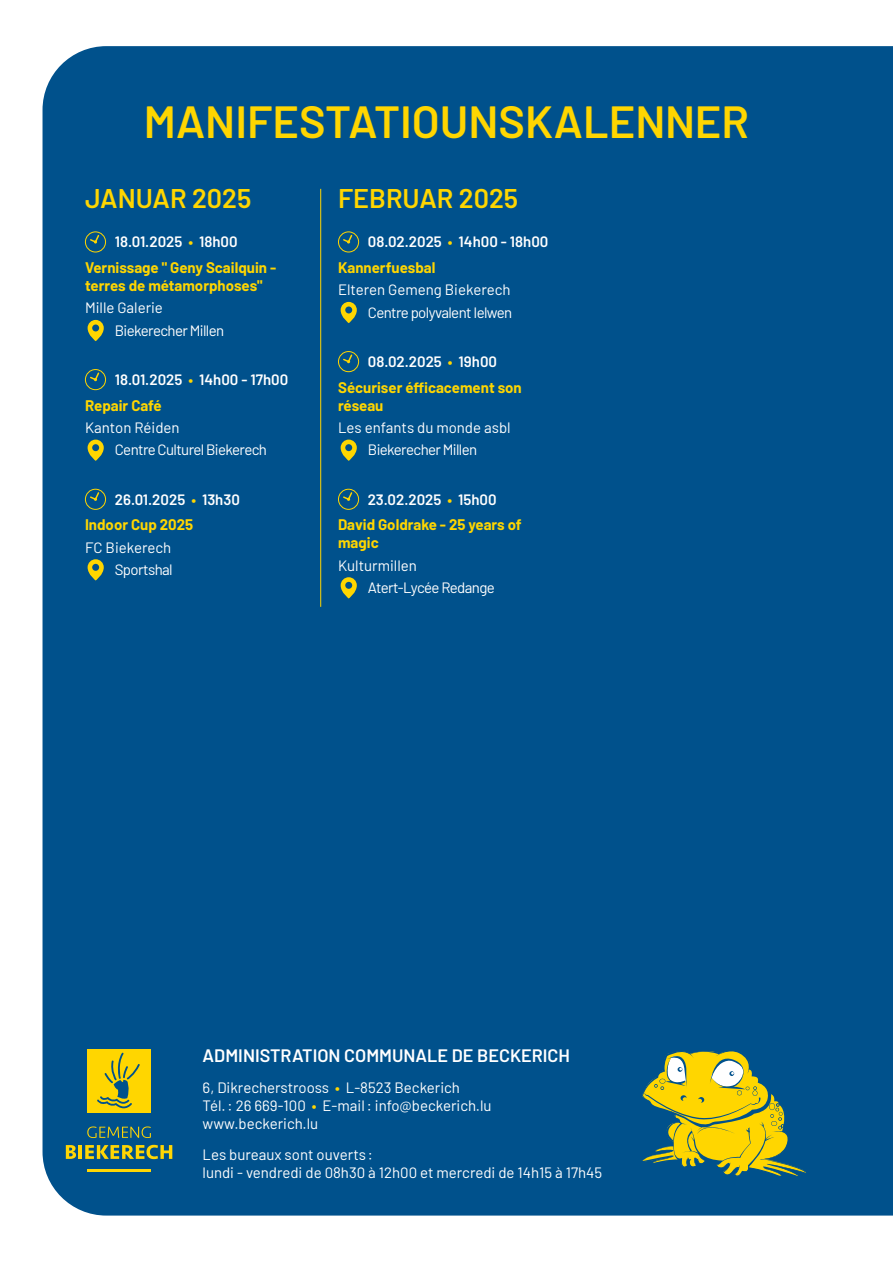
<style>
.page{position:relative;width:893px;height:1263px;background:#fff}
.page>*{position:absolute;margin:0;border:0;box-sizing:border-box;transform-origin:0 0}
._03_TITRE{font:600 45px "Barlow";color:#ffd600}
._03-DOS_COVER-MOIS{font:600 27px "Barlow";color:#ffd600}
._00-NU-SOUS-TITRE{font:600 18px "Barlow";color:#fff}
._01-TXT-COURANT_LUX{font:15px/18px "Barlow";letter-spacing:-.005em;color:#fff}
._03_EVENEMENT{font:700 15px/18px "Barlow";color:#ffd600}
._03_DATE{font:600 15px "Barlow";color:#fff}
._01-TXT-COURANT_LUX-2{font:15px "Barlow";letter-spacing:-.04em;color:#fff}
._03_TEXTE{font:15px "Barlow";color:#fff}
.s1{color:#ffd600}
.s2{font-weight:600;color:#ffd600}
</style>
<div class="page">
<div style="left:43px;top:46px;width:850px;height:1169px;background:#00518c"></div>
<svg style="left:640px;top:1046px;width:168px;height:134px;background:#7e9450"></svg>
<hr style="left:106px;top:231px;width:188px;height:1px;background:#00518c">
<svg style="left:293px;top:232px;width:1px;height:20px"></svg>
<div style="left:85px;top:231px;width:21px;height:21px;border:1px solid #ffd600;border-radius:50%"></div>
<svg style="left:89px;top:234px;width:11px;height:10px"></svg>
<hr style="left:106px;top:319px;width:188px;height:2px;background:#00518c">
<svg style="left:293px;top:321px;width:1px;height:20px"></svg>
<svg style="left:88px;top:320px;width:16px;height:21px"></svg>
<hr style="left:106px;top:368px;width:188px;height:2px;background:#00518c">
<svg style="left:293px;top:370px;width:1px;height:20px"></svg>
<div style="left:85px;top:369px;width:21px;height:21px;border:1px solid #ffd600;border-radius:50%"></div>
<svg style="left:89px;top:371px;width:11px;height:11px"></svg>
<hr style="left:106px;top:439px;width:188px;height:1px;background:#00518c">
<svg style="left:293px;top:440px;width:1px;height:21px"></svg>
<svg style="left:88px;top:440px;width:16px;height:21px"></svg>
<hr style="left:106px;top:488px;width:188px;height:2px;background:#00518c">
<svg style="left:293px;top:490px;width:1px;height:20px"></svg>
<div style="left:85px;top:489px;width:21px;height:21px;border:1px solid #ffd600;border-radius:50%"></div>
<svg style="left:89px;top:491px;width:11px;height:10px"></svg>
<hr style="left:106px;top:558px;width:188px;height:2px;background:#00518c">
<svg style="left:293px;top:560px;width:1px;height:20px"></svg>
<svg style="left:88px;top:559px;width:16px;height:21px"></svg>
<hr style="left:320px;top:189px;width:1px;height:418px;background:#ffd600">
<svg style="left:66px;top:1145px;width:10px;height:14px"></svg>
<hr style="left:79px;top:1145px;width:3px;height:14px;background:#ffd604">
<svg style="left:85px;top:1145px;width:87px;height:14px"></svg>
<svg style="left:87px;top:1126px;width:64px;height:12px"></svg>
<hr style="left:87px;top:1169px;width:64px;height:2px;background:#ffd604">
<div style="left:87px;top:1049px;width:64px;height:64px;background:#ffd600"></div>
<svg style="left:97px;top:1052px;width:43px;height:56px"></svg>
<hr style="left:359px;top:231px;width:194px;height:1px;background:#00518c">
<hr style="left:551px;top:232px;width:2px;height:20px;background:#00518c">
<div style="left:338px;top:231px;width:21px;height:21px;border:1px solid #ffd600;border-radius:50%"></div>
<svg style="left:342px;top:234px;width:12px;height:10px"></svg>
<hr style="left:359px;top:301px;width:188px;height:2px;background:#00518c">
<svg style="left:546px;top:303px;width:1px;height:20px"></svg>
<svg style="left:341px;top:302px;width:16px;height:21px"></svg>
<hr style="left:359px;top:350px;width:194px;height:2px;background:#00518c">
<hr style="left:551px;top:352px;width:2px;height:20px;background:#00518c">
<div style="left:338px;top:351px;width:21px;height:21px;border:1px solid #ffd600;border-radius:50%"></div>
<svg style="left:342px;top:353px;width:12px;height:11px"></svg>
<hr style="left:359px;top:439px;width:188px;height:1px;background:#00518c">
<svg style="left:546px;top:440px;width:1px;height:21px"></svg>
<svg style="left:341px;top:440px;width:16px;height:21px"></svg>
<hr style="left:359px;top:488px;width:194px;height:2px;background:#00518c">
<hr style="left:551px;top:490px;width:2px;height:20px;background:#00518c">
<div style="left:338px;top:489px;width:21px;height:21px;border:1px solid #ffd600;border-radius:50%"></div>
<svg style="left:342px;top:491px;width:12px;height:10px"></svg>
<hr style="left:359px;top:576px;width:188px;height:2px;background:#00518c">
<svg style="left:546px;top:578px;width:1px;height:20px"></svg>
<svg style="left:341px;top:577px;width:16px;height:21px"></svg>
<p class="_03_TITRE" style="left:144px;top:89px;width:607px">MANIFESTATIOUNSKALENNER</p>
<p class="_03-DOS_COVER-MOIS" style="left:85px;top:178px;width:168px">JANUAR 2025</p>
<p class="_03_DATE" style="left:115px;top:231px;width:124px">18.01.2025 <span class="s1">•</span> 18h00</p>
<p class="_03_EVENEMENT" style="left:85px;top:257px;width:193px">Vernissage " Geny Scailquin - terres de métamorphoses"</p>
<p class="_03_TEXTE" style="left:85px;top:297px;width:79px">Mille Galerie</p>
<p class="_01-TXT-COURANT_LUX-2" style="left:115px;top:319px;width:111px">Biekerecher Millen</p>
<p class="_03_DATE" style="left:115px;top:368px;width:175px">18.01.2025 <span class="s1">•</span> 14h00 - 17h00</p>
<p class="_03_EVENEMENT" style="left:85px;top:395px;width:78px">Repair Café</p>
<p class="_03_TEXTE" style="left:85px;top:417px;width:96px">Kanton Réiden</p>
<p class="_01-TXT-COURANT_LUX-2" style="left:115px;top:439px;width:154px">Centre Culturel Biekerech</p>
<p class="_03_DATE" style="left:115px;top:488px;width:127px">26.01.2025 <span class="s1">•</span> 13h30</p>
<p class="_03_EVENEMENT" style="left:85px;top:515px;width:110px">Indoor Cup 2025</p>
<p class="_03_TEXTE" style="left:85px;top:536px;width:88px">FC Biekerech</p>
<p class="_01-TXT-COURANT_LUX-2" style="left:115px;top:559px;width:59px">Sportshal</p>
<p class="_03-DOS_COVER-MOIS" style="left:338px;top:178px;width:182px">FEBRUAR 2025</p>
<p class="_03_DATE" style="left:368px;top:231px;width:182px">08.02.2025 <span class="s1">•</span> 14h00 - 18h00</p>
<p class="_03_EVENEMENT" style="left:338px;top:257px;width:99px">Kannerfuesbal</p>
<p class="_03_TEXTE" style="left:338px;top:279px;width:174px">Elteren Gemeng Biekerech</p>
<p class="_01-TXT-COURANT_LUX-2" style="left:368px;top:301px;width:146px">Centre polyvalent Ielwen</p>
<p class="_03_DATE" style="left:368px;top:350px;width:131px">08.02.2025 <span class="s1">•</span> 19h00</p>
<p class="_03_EVENEMENT" style="left:338px;top:377px;width:185px">Sécuriser éfficacement son réseau</p>
<p class="_03_TEXTE" style="left:338px;top:417px;width:174px">Les enfants du monde asbl</p>
<p class="_01-TXT-COURANT_LUX-2" style="left:368px;top:439px;width:111px">Biekerecher Millen</p>
<p class="_03_DATE" style="left:368px;top:488px;width:130px">23.02.2025 <span class="s1">•</span> 15h00</p>
<p class="_03_EVENEMENT" style="left:338px;top:515px;width:185px">David Goldrake - 25 years of magic</p>
<p class="_03_TEXTE" style="left:338px;top:554px;width:80px">Kulturmillen</p>
<p class="_01-TXT-COURANT_LUX-2" style="left:368px;top:577px;width:129px">Atert-Lycée Redange</p>
<p class="_00-NU-SOUS-TITRE" style="left:203px;top:1043px;width:369px">ADMINISTRATION COMMUNALE DE BECKERICH</p>
<p class="_01-TXT-COURANT_LUX" style="left:203px;top:1077px;width:259px">6, Dikrecherstrooss <span class="s2">•</span> L-8523 Beckerich</p>
<p class="_01-TXT-COURANT_LUX" style="left:203px;top:1095px;width:290px">Tél.: 26 669-100 <span class="s2">•</span> E-mail: info@beckerich.lu</p>
<p class="_01-TXT-COURANT_LUX" style="left:203px;top:1113px;width:117px">www.beckerich.lu</p>
<p class="_01-TXT-COURANT_LUX" style="left:203px;top:1144px;width:401px">Les bureaux sont ouverts :<br>lundi - vendredi de 08h30 à 12h00 et mercredi de 14h15 à 17h45</p>
</div>
